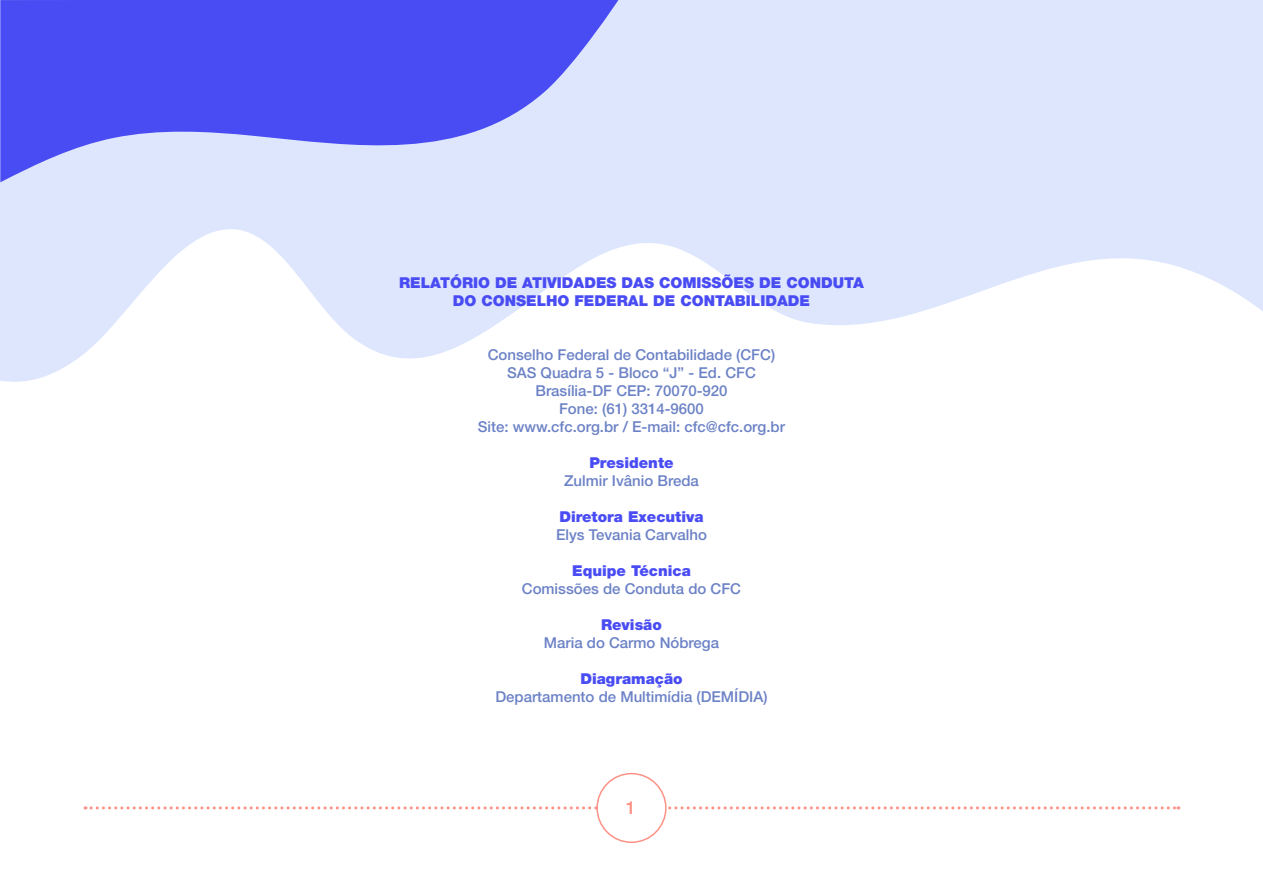
<style>
.page{position:relative;width:1263px;height:893px;background:#fff}
.page>*{position:absolute;margin:0;border:0;box-sizing:border-box;transform-origin:0 0}
.t1{font:500 18px "Helvetica Neue LT Std";color:#fd9185}
.texto{font:500 15px "Helvetica Neue LT Std";color:#6c82c6}
.texto-2{font:900 15px "Helvetica Neue LT Std";color:#494cf3}
</style>
<div class="page">
<svg style="left:0;top:0;width:1263px;height:382px;fill:#dee6fe"></svg>
<svg style="left:0;top:0;width:619px;height:182px;background:#7579f6"></svg>
<svg style="left:85px;top:806px;width:1094px;height:3px"></svg>
<div style="left:597px;top:774px;width:69px;height:68px;background:#fff;border-radius:50%"></div>
<div style="left:596px;top:773px;width:70px;height:70px;border:2px solid #fd9185;border-radius:50%"></div>
<p class="texto-2" style="left:399px;top:274px;width:466px">RELATÓRIO DE ATIVIDADES DAS COMISSÕES DE CONDUTA</p>
<p class="texto-2" style="left:453px;top:292px;width:359px">DO CONSELHO FEDERAL DE CONTABILIDADE</p>
<p class="texto" style="left:488px;top:346px;width:289px">Conselho Federal de Contabilidade (CFC)</p>
<p class="texto" style="left:507px;top:364px;width:250px">SAS Quadra 5 - Bloco “J” - Ed. CFC</p>
<p class="texto" style="left:535px;top:382px;width:194px">Brasília-DF CEP: 70070-920</p>
<p class="texto" style="left:559px;top:400px;width:146px">Fone: (61) 3314-9600</p>
<p class="texto" style="left:478px;top:418px;width:309px">Site: www.cfc.org.br / E-mail: cfc@cfc.org.br</p>
<p class="texto-2" style="left:589px;top:454px;width:86px">Presidente</p>
<p class="texto" style="left:564px;top:472px;width:136px">Zulmir Ivânio Breda</p>
<p class="texto-2" style="left:559px;top:508px;width:146px">Diretora Executiva</p>
<p class="texto" style="left:556px;top:526px;width:152px">Elys Tevania Carvalho</p>
<p class="texto-2" style="left:572px;top:562px;width:120px">Equipe Técnica</p>
<p class="texto" style="left:522px;top:580px;width:221px">Comissões de Conduta do CFC</p>
<p class="texto-2" style="left:601px;top:616px;width:62px">Revisão</p>
<p class="texto" style="left:544px;top:634px;width:177px">Maria do Carmo Nóbrega</p>
<p class="texto-2" style="left:580px;top:670px;width:104px">Diagramação</p>
<p class="texto" style="left:495px;top:688px;width:274px">Departamento de Multimídia (DEMÍDIA)</p>
<p class="t1" style="left:626px;top:797px;width:12px">1</p>
</div>
